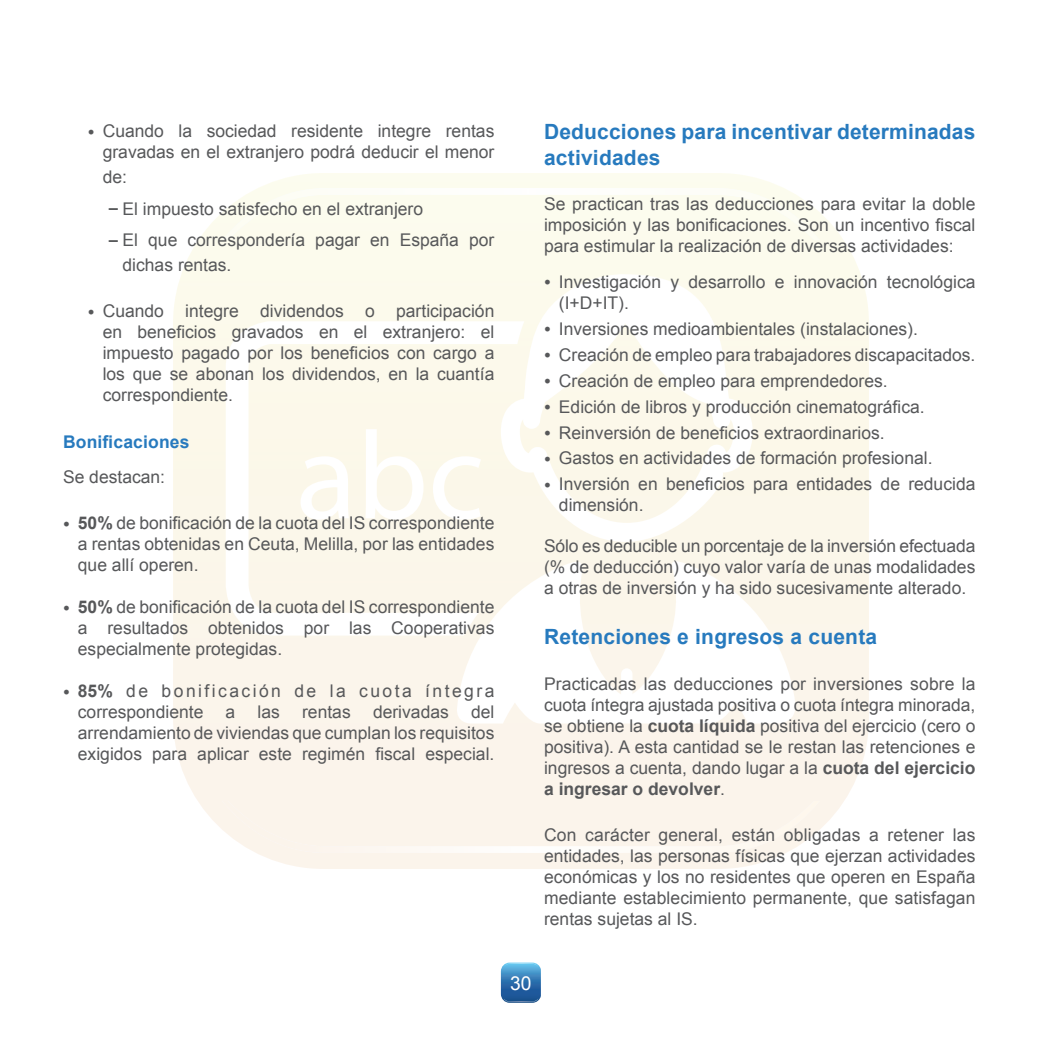
<style>
.page{position:relative;width:1042px;height:1042px;background:#fff}
.page>*{position:absolute;margin:0;border:0;box-sizing:border-box;transform-origin:0 0}
.titulillo{font:700 21px/25.2px "Arial";letter-spacing:.01em;color:#277abe}
.t1{font:19.25px "Arial";color:#fff}
.t2{font:17.5px/21px "Arial";color:#57585a;text-align:justify}
.t3{font:17.5px/21px "Arial";letter-spacing:.14em;color:#57585a}
.titulillo_-_Copia{font:700 17.5px "Arial";letter-spacing:.01em;color:#277abe}
.s1{font-size:19.25px}
.s2{font-weight:700}
</style>
<div class="page">
<svg style="left:173px;top:173px;width:696px;height:696px;background:#fbf7ec"></svg>
<svg style="left:222px;top:188px;width:597px;height:52px"></svg>
<svg style="left:222px;top:801px;width:597px;height:52px;background:#fbf4ec"></svg>
<svg style="left:455px;top:561px;width:342px;height:162px"></svg>
<svg style="left:225px;top:321px;width:299px;height:314px;fill:#fcf8ea"></svg>
<svg style="left:501px;top:274px;width:252px;height:268px;fill:#fcf9eb"></svg>
<svg style="left:300px;top:456px;width:49px;height:64px"></svg>
<svg style="left:365px;top:429px;width:58px;height:91px"></svg>
<svg style="left:433px;top:456px;width:48px;height:64px"></svg>
<svg style="left:501px;top:962px;width:40px;height:41px;background:#4283ba"></svg>
<img style="left:504px;top:999px;width:34px;height:3px">
<p class="t2" style="left:88px;top:120px;width:408px;text-align:right"><span class="s1">•</span> Cuando la sociedad residente integre rentas gravadas en el extranjero podrá deducir el menor</p>
<p class="t2" style="left:103px;top:166px;width:26px">de:</p>
<p class="t2" style="left:108px;top:198px;width:317px"><span class="s1">−</span> El impuesto satisfecho en el extranjero</p>
<p class="t2" style="left:123px;top:227px;width:373px;line-height:25.2px;text-indent:-15px"><span class="s1">−</span> El que correspondería pagar en España por dichas rentas.</p>
<p class="t2" style="left:103px;top:301px;width:393px;text-indent:-15px"><span class="s1">•</span> Cuando integre dividendos o participación en beneficios gravados en el extranjero: el impuesto pagado por los beneficios con cargo a los que se abonan los dividendos, en la cuantía correspondiente.</p>
<p class="titulillo_-_Copia" style="left:63px;top:430px;width:128px">Bonificaciones</p>
<p class="t2" style="left:63px;top:466px;width:104px">Se destacan:</p>
<p class="t2" style="left:78px;top:512px;width:418px;text-indent:-15px"><span class="s1">•</span> <span class="s2">50%</span> de bonificación de la cuota del IS correspondiente a rentas obtenidas en Ceuta, Melilla, por las entidades que allí operen.</p>
<p class="t2" style="left:78px;top:596px;width:418px;text-indent:-15px"><span class="s1">•</span> <span class="s2">50%</span> de bonificación de la cuota del IS correspondiente a resultados obtenidos por las Cooperativas especialmente protegidas.</p>
<p class="t3" style="left:78px;top:680px;width:418px;text-indent:-15px"><span class="s1">•</span> <span class="s2">85%</span> de bonificación de la cuota íntegra correspondiente</p>
<p class="t2" style="left:78px;top:701px;width:418px;text-indent:393px">del arrendamiento de viviendas que cumplan los requisitos exigidos para aplicar este regimén fiscal especial.</p>
<p class="t2" style="left:226px;top:701px;width:11px">a</p>
<p class="t2" style="left:258px;top:701px;width:24px">las</p>
<p class="t2" style="left:302px;top:701px;width:50px">rentas</p>
<p class="t2" style="left:373px;top:701px;width:77px">derivadas</p>
<p class="titulillo" style="left:544px;top:120px;width:433px">Deducciones para incentivar determinadas actividades</p>
<p class="t2" style="left:544px;top:194px;width:433px">Se practican tras las deducciones para evitar la doble imposición y las bonificaciones. Son un incentivo fiscal para estimular la realización de diversas actividades:</p>
<p class="t2" style="left:559px;top:271px;width:418px;text-indent:-15px"><span class="s1">•</span> Investigación y desarrollo e innovación tecnológica (I+D+IT).</p>
<p class="t2" style="left:544px;top:318px;width:375px"><span class="s1">•</span> Inversiones medioambientales (instalaciones).</p>
<p class="t2" style="left:544px;top:344px;width:433px"><span class="s1">•</span> Creación de empleo para trabajadores discapacitados.</p>
<p class="t2" style="left:544px;top:370px;width:345px"><span class="s1">•</span> Creación de empleo para emprendedores.</p>
<p class="t2" style="left:544px;top:396px;width:382px"><span class="s1">•</span> Edición de libros y producción cinematográfica.</p>
<p class="t2" style="left:544px;top:422px;width:342px"><span class="s1">•</span> Reinversión de beneficios extraordinarios.</p>
<p class="t2" style="left:544px;top:448px;width:390px"><span class="s1">•</span> Gastos en actividades de formación profesional.</p>
<p class="t2" style="left:559px;top:474px;width:418px;text-indent:-15px"><span class="s1">•</span> Inversión en beneficios para entidades de reducida dimensión.</p>
<p class="t2" style="left:544px;top:536px;width:433px">Sólo es deducible un porcentaje de la inversión efectuada (% de deducción) cuyo valor varía de unas modalidades a otras de inversión y ha sido sucesivamente alterado.</p>
<p class="titulillo" style="left:544px;top:625px;width:335px">Retenciones e ingresos a cuenta</p>
<p class="t2" style="left:544px;top:673px;width:433px">Practicadas las deducciones por inversiones sobre la cuota íntegra ajustada positiva o cuota íntegra minorada, se obtiene la <span class="s2">cuota líquida</span> positiva del ejercicio (cero o positiva). A esta cantidad se le restan las retenciones e ingresos a cuenta, dando lugar a la <span class="s2">cuota del ejercicio a ingresar o devolver</span>.</p>
<p class="t2" style="left:544px;top:824px;width:433px">Con carácter general, están obligadas a retener las entidades, las personas físicas que ejerzan actividades económicas y los no residentes que operen en España mediante establecimiento permanente, que satisfagan rentas sujetas al IS.</p>
<p class="t1" style="left:510px;top:970px;width:23px">30</p>
</div>
